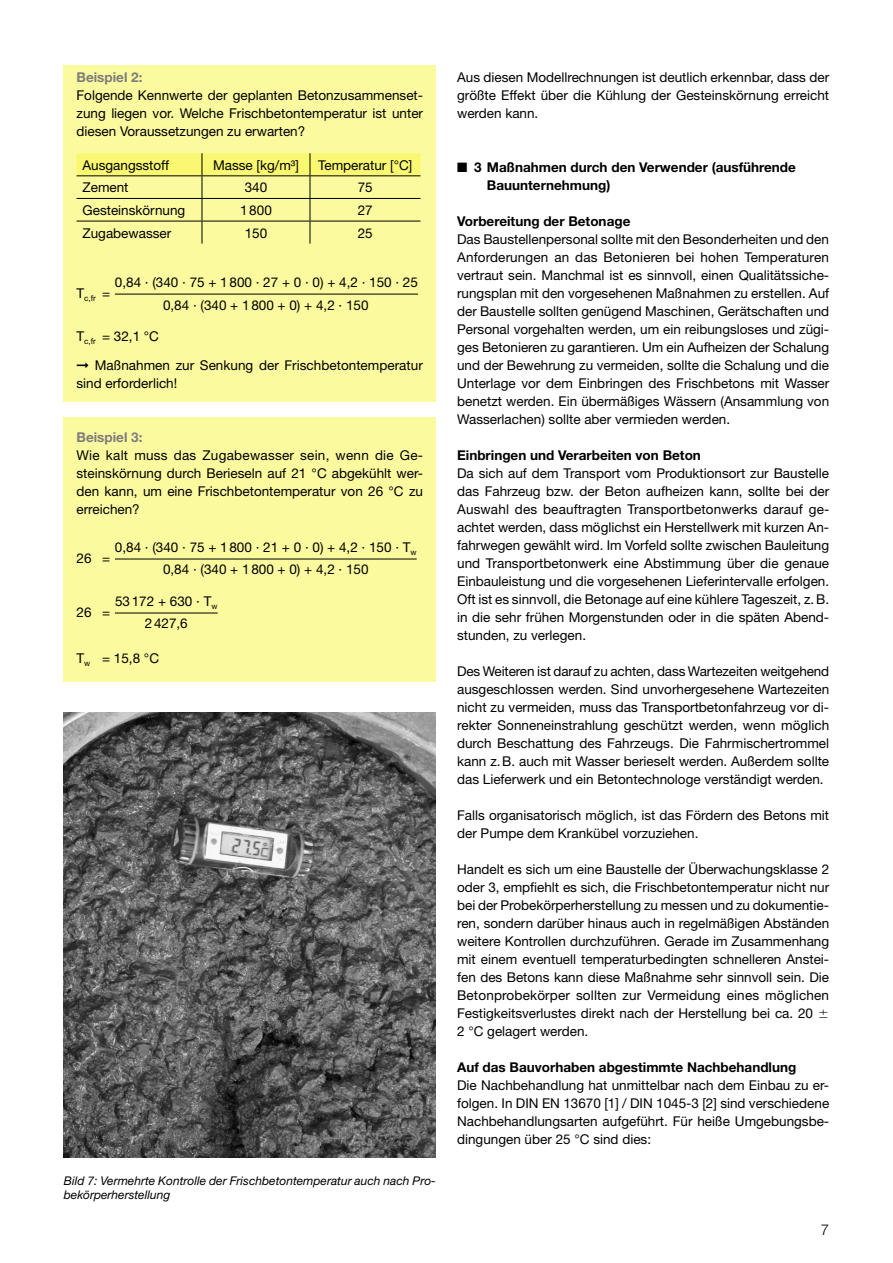
<style>
.page{position:relative;width:893px;height:1263px;background:#fff}
.page>*{position:absolute;margin:0;border:0;box-sizing:border-box;transform-origin:0 0}
.t1{font:300 15px "Helvetica Neue";color:#000}
.t2{font:13.5px/18px "Helvetica Neue";color:#000;text-align:justify}
.t3{font:700 13.5px/18px "Helvetica Neue";color:#000}
.t4{font:700 13.5px "Helvetica Neue";color:#7c7c7c}
.t5{font:italic 12px/14.4px "Helvetica Neue";color:#000}
.t6{font:8.1px "Helvetica Neue";color:#000}
</style>
<div class="page">
<div style="left:64px;top:418px;width:372px;height:264px;background:#fcfa9f"></div>
<div style="left:64px;top:65px;width:372px;height:336px;background:#fcfa9f"></div>
<svg style="left:77px;top:153px;width:344px;height:91px"></svg>
<hr style="left:115px;top:294px;width:303px;height:1px;background:#000">
<hr style="left:115px;top:559px;width:302px;height:1px;background:#000">
<hr style="left:115px;top:613px;width:103px;height:1px;background:#000">
<img style="left:64px;top:712px;width:372px;height:445px">
<p class="t4" style="left:77px;top:69px;width:67px">Beispiel 2:</p>
<p class="t2" style="left:77px;top:86px;width:348px">Folgende Kennwerte der geplanten Betonzusammenset&shy;zung liegen vor. Welche Frischbetontemperatur ist unter diesen Voraussetzungen zu erwarten?</p>
<p class="t2" style="left:83px;top:156px;width:88px">Ausgangsstoff</p>
<p class="t2" style="left:213px;top:156px;width:87px">Masse [kg/m³]</p>
<p class="t2" style="left:318px;top:156px;width:96px">Temperatur [°C]</p>
<p class="t2" style="left:83px;top:178px;width:48px">Zement</p>
<p class="t2" style="left:245px;top:178px;width:24px">340</p>
<p class="t2" style="left:358px;top:178px;width:17px">75</p>
<p class="t2" style="left:83px;top:201px;width:104px">Gesteinskörnung</p>
<p class="t2" style="left:240px;top:201px;width:33px">1800</p>
<p class="t2" style="left:358px;top:201px;width:17px">27</p>
<p class="t2" style="left:83px;top:224px;width:90px">Zugabewasser</p>
<p class="t2" style="left:245px;top:224px;width:24px">150</p>
<p class="t2" style="left:358px;top:224px;width:17px">25</p>
<p class="t6" style="left:77px;top:293px;width:35px"><sup>T</sup>c,fr <sup>=</sup></p>
<p class="t2" style="left:115px;top:271px;width:304px;line-height:22.2px;text-align:center">0,84 · (340 · 75 + 1800 · 27 + 0 · 0) + 4,2 · 150 · 25<br>0,84 · (340 + 1800 + 0) + 4,2 · 150</p>
<p class="t2" style="left:77px;top:327px;width:84px">T<sub>c,fr</sub> = 32,1 °C</p>
<p class="t2" style="left:77px;top:356px;width:348px;text-indent:18px">Maßnahmen zur Senkung der Frischbetontemperatur sind erforderlich!</p>
<p class="t4" style="left:77px;top:429px;width:67px">Beispiel 3:</p>
<p class="t2" style="left:77px;top:446px;width:348px">Wie kalt muss das Zugabewasser sein, wenn die Ge&shy;steinskörnung durch Berieseln auf 21 °C abgekühlt wer&shy;den kann, um eine Frischbetontemperatur von 26 °C zu erreichen?</p>
<p class="t2" style="left:77px;top:549px;width:35px">26 =</p>
<p class="t2" style="left:115px;top:536px;width:303px;line-height:22.2px;text-align:center">0,84 · (340 · 75 + 1800 · 21 + 0 · 0) + 4,2 · 150 · T<sub>w<br></sub>0,84 · (340 + 1800 + 0) + 4,2 · 150</p>
<p class="t2" style="left:77px;top:603px;width:35px">26 =</p>
<p class="t2" style="left:115px;top:590px;width:104px;line-height:22.2px;text-align:center">53172 + 630 · T<sub>w<br></sub>2427,6</p>
<p class="t2" style="left:77px;top:649px;width:84px">T<sub>w</sub> = 15,8 °C</p>
<p class="t5" style="left:64px;top:1173px;width:374px">Bild 7: Vermehrte Kontrolle der Frischbetontemperatur auch nach Pro&shy;bekörperherstellung</p>
<p class="t2" style="left:457px;top:68px;width:374px">Aus diesen Modellrechnungen ist deutlich erkennbar, dass der größte Effekt über die Kühlung der Gesteinskörnung erreicht werden kann.</p>
<p class="t3" style="left:487px;top:158px;width:311px;text-indent:-13px">3 Maßnahmen durch den Verwender (ausführende<br>Bauunternehmung)</p>
<p class="t3" style="left:457px;top:212px;width:175px">Vorbereitung der Betonage</p>
<p class="t2" style="left:457px;top:230px;width:374px">Das Baustellenpersonal sollte mit den Besonderheiten und den Anforderungen an das Betonieren bei hohen Temperaturen vertraut sein. Manchmal ist es sinnvoll, einen Qualitätssiche&shy;rungsplan mit den vorgesehenen Maßnahmen zu erstellen. Auf der Baustelle sollten genügend Maschinen, Gerätschaften und Personal vorgehalten werden, um ein reibungsloses und zügi&shy;ges Betonieren zu garantieren. Um ein Aufheizen der Schalung und der Bewehrung zu vermeiden, sollte die Schalung und die Unterlage vor dem Einbringen des Frischbetons mit Wasser benetzt werden. Ein übermäßiges Wässern (Ansammlung von Wasserlachen) sollte aber vermieden werden.</p>
<p class="t3" style="left:457px;top:446px;width:245px">Einbringen und Verarbeiten von Beton</p>
<p class="t2" style="left:457px;top:464px;width:374px">Da sich auf dem Transport vom Produktionsort zur Baustelle das Fahrzeug bzw. der Beton aufheizen kann, sollte bei der Auswahl des beauftragten Transportbetonwerks darauf ge&shy;achtet werden, dass möglichst ein Herstellwerk mit kurzen An&shy;fahrwegen gewählt wird. Im Vorfeld sollte zwischen Bauleitung und Transportbetonwerk eine Abstimmung über die genaue Einbauleistung und die vorgesehenen Lieferintervalle erfolgen.<br>Oft ist es sinnvoll, die Betonage auf eine kühlere Tageszeit, z.B. in die sehr frühen Morgenstunden oder in die späten Abend&shy;stunden, zu verlegen.</p>
<p class="t2" style="left:457px;top:662px;width:374px">Des Weiteren ist darauf zu achten, dass Wartezeiten weitgehend ausgeschlossen werden. Sind unvorhergesehene Wartezeiten nicht zu vermeiden, muss das Transportbetonfahrzeug vor di&shy;rekter Sonneneinstrahlung geschützt werden, wenn möglich durch Beschattung des Fahrzeugs. Die Fahrmischertrommel kann z.B. auch mit Wasser berieselt werden. Außerdem sollte das Lieferwerk und ein Betontechnologe verständigt werden.</p>
<p class="t2" style="left:457px;top:806px;width:374px">Falls organisatorisch möglich, ist das Fördern des Betons mit der Pumpe dem Krankübel vorzuziehen.</p>
<p class="t2" style="left:457px;top:860px;width:374px;text-align:left">Handelt es sich um eine Baustelle der Überwachungsklasse 2 oder 3, empfiehlt es sich, die Frischbetontemperatur nicht nur bei der Probekörperherstellung zu messen und zu dokumentie&shy;ren, sondern darüber hinaus auch in regelmäßigen Abständen weitere Kontrollen durchzuführen. Gerade im Zusammenhang mit einem eventuell temperaturbedingten schnelleren Anstei&shy;fen des Betons kann diese Maßnahme sehr sinnvoll sein. Die Betonprobekörper sollten zur Vermeidung eines möglichen Festigkeitsverlustes direkt nach der Herstellung bei ca. 20<br>2 °C gelagert werden.</p>
<p class="t3" style="left:457px;top:1058px;width:341px">Auf das Bauvorhaben abgestimmte Nachbehandlung</p>
<p class="t2" style="left:457px;top:1076px;width:374px">Die Nachbehandlung hat unmittelbar nach dem Einbau zu er&shy;folgen. In DIN EN 13670 [1] / DIN 1045-3 [2] sind verschiedene Nachbehandlungsarten aufgeführt. Für heiße Umgebungsbe&shy;dingungen über 25 °C sind dies:</p>
<p class="t1" style="left:821px;top:1220px;width:10px">7</p>
</div>
